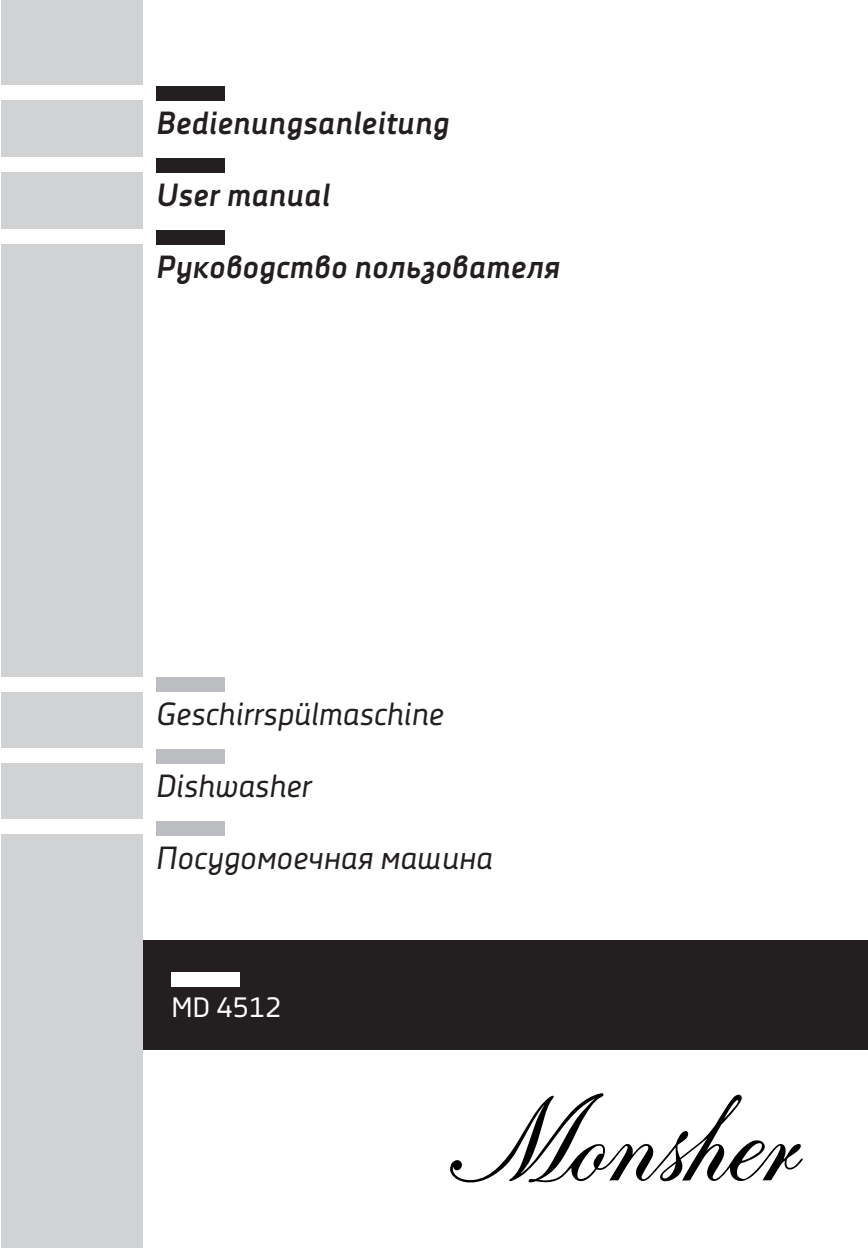
<style>
.page{position:relative;width:868px;height:1248px;background:#fff}
.page>*{position:absolute;margin:0;border:0;box-sizing:border-box;transform-origin:0 0}
.t1{font:italic 700 32px "Decima Nova Pro";color:#231f20}
.t2{font:italic 32px "Decima Nova Pro";color:#231f20}
.t3{font:28px "Decima Nova Pro";color:#fff}
</style>
<div class="page">
<div style="left:1px;top:939px;width:866px;height:110px;background:#231f20"></div>
<div style="left:1px;top:0;width:142px;height:1247px;background:#d1d2d4"></div>
<div style="left:171px;top:972px;width:69px;height:14px;background:#fff"></div>
<div style="left:156px;top:86px;width:68px;height:15px;background:#231f20"></div>
<div style="left:156px;top:158px;width:68px;height:15px;background:#231f20"></div>
<div style="left:156px;top:230px;width:68px;height:15px;background:#231f20"></div>
<div style="left:156px;top:677px;width:68px;height:14px;background:#bcbdc0"></div>
<div style="left:156px;top:749px;width:68px;height:14px;background:#bcbdc0"></div>
<div style="left:156px;top:821px;width:68px;height:14px;background:#bcbdc0"></div>
<div style="left:1px;top:85px;width:142px;height:14px;background:#fff"></div>
<div style="left:1px;top:157px;width:142px;height:14px;background:#fff"></div>
<svg style="left:450px;top:1093px;width:352px;height:89px"></svg>
<div style="left:1px;top:229px;width:142px;height:14px;background:#fff"></div>
<div style="left:1px;top:677px;width:142px;height:15px;background:#fff"></div>
<div style="left:1px;top:748px;width:142px;height:15px;background:#fff"></div>
<div style="left:1px;top:819px;width:142px;height:14px;background:#fff"></div>
<p class="t1" style="left:156px;top:104px;width:295px">Bedienungsanleitung</p>
<p class="t1" style="left:156px;top:176px;width:175px">User manual</p>
<p class="t1" style="left:156px;top:248px;width:405px">Руководство пользователя</p>
<p class="t2" style="left:156px;top:695px;width:289px">Geschirrspülmaschine</p>
<p class="t2" style="left:156px;top:767px;width:157px">Dishwasher</p>
<p class="t2" style="left:156px;top:839px;width:338px">Посудомоечная машина</p>
<p class="t3" style="left:171px;top:991px;width:111px">MD 4512</p>
</div>
